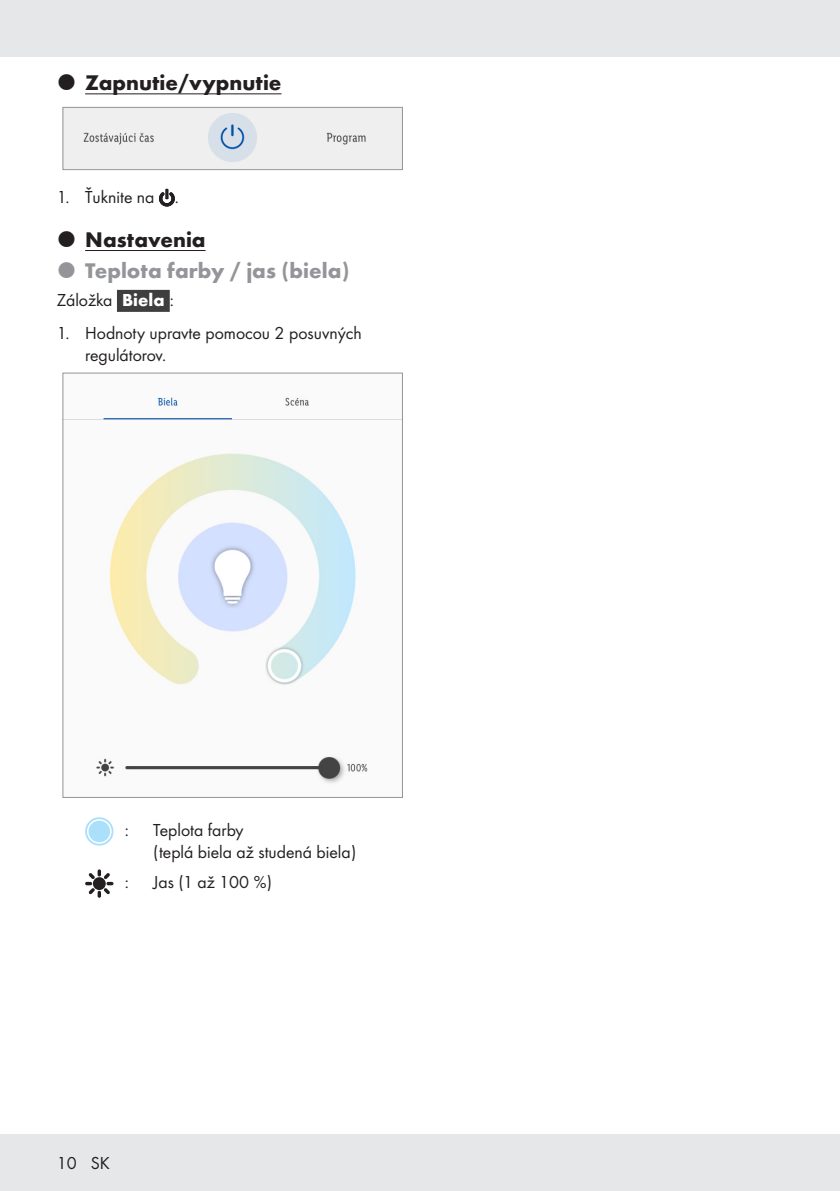
<style>
.page{position:relative;width:840px;height:1191px;background:#fff}
.page>*{position:absolute;margin:0;border:0;box-sizing:border-box;transform-origin:0 0}
.t1{font:700 22px "Futura";color:#231f20}
.t2{font:700 22px "Futura";color:#939598}
.Body{font:18px/22px "Futura Boo";color:#231f20}
.s1{font-family:"Futura";font-weight:700;color:#3e3e3f}
.s2{font-family:"Futura";font-weight:700;color:#fff}
</style>
<div class="page">
<div style="left:0;top:1134px;width:839px;height:57px;background:#e6e7e9"></div>
<div style="left:0;top:0;width:839px;height:57px;background:#e6e7e9"></div>
<hr style="left:85px;top:93px;width:196px;height:1px;background:#231f20">
<hr style="left:85px;top:250px;width:120px;height:1px;background:#231f20">
<div style="left:117px;top:290px;width:53px;height:22px;background:#3e3e3f"></div>
<img style="left:64px;top:109px;width:337px;height:59px">
<div style="left:62px;top:107px;width:341px;height:63px;border:1px solid #939598"></div>
<svg style="left:159px;top:189px;width:16px;height:17px"></svg>
<img style="left:64px;top:396px;width:337px;height:388px">
<div style="left:62px;top:372px;width:341px;height:426px;border:1px solid #939598"></div>
<svg style="left:85px;top:817px;width:28px;height:28px"></svg>
<div style="left:88px;top:820px;width:23px;height:23px;background:#aae0f9;border-radius:50%"></div>
<div style="left:87px;top:819px;width:24px;height:24px;border:2px solid #fff;border-radius:50%"></div>
<svg style="left:85px;top:869px;width:28px;height:28px"></svg>
<p class="t1" style="left:85px;top:66px;width:198px">Zapnutie/vypnutie</p>
<p class="Body" style="left:57px;top:185px;width:121px">1. Ťuknite na .</p>
<p class="t1" style="left:85px;top:223px;width:122px">Nastavenia</p>
<p class="t2" style="left:85px;top:255px;width:266px">Teplota farby / jas (biela)</p>
<p class="Body" style="left:57px;top:288px;width:118px">Záložka <span class="s1">{</span><span class="s2">Biela</span><span class="s1">}</span>:</p>
<p class="Body" style="left:85px;top:321px;width:278px;text-indent:-28px">1. Hodnoty upravte pomocou 2 posuvných regulátorov.</p>
<p class="Body" style="left:125px;top:818px;width:6px">:</p>
<p class="Body" style="left:153px;top:818px;width:205px">Teplota farby<br>(teplá biela až studená biela)</p>
<p class="Body" style="left:125px;top:870px;width:6px">:</p>
<p class="Body" style="left:153px;top:870px;width:120px">Jas (1 až 100 %)</p>
<p class="Body" style="left:57px;top:1151px;width:55px">10 SK</p>
</div>
